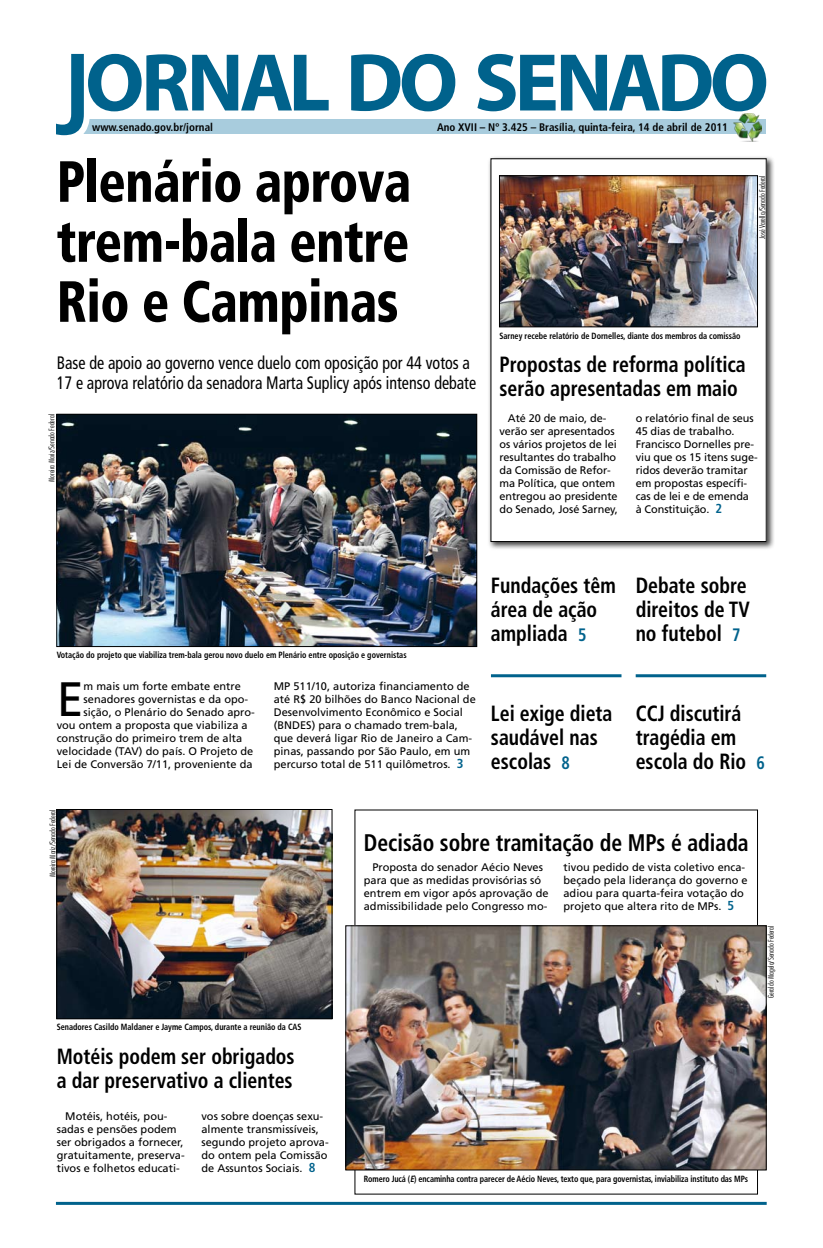
<style>
.page{position:relative;width:823px;height:1248px;background:#fff}
.page>*{position:absolute;margin:0;border:0;box-sizing:border-box;transform-origin:0 0}
.t1{font:900 condensed 58px/60px "Frutiger";letter-spacing:-.01em;color:#000;text-align:justify;scale:.88 1}
.t2{font:48.2px "Frutiger";color:#000}
.t3{font:700 condensed 24px "Frutiger";color:#000;scale:.9 1}
.t4{font:700 condensed 22px/24px "Frutiger";color:#000;scale:.9 1}
.t5{font:condensed 18px/20px "Frutiger";color:#000;scale:.89 1}
.t6{font:11px/13px "Frutiger";color:#000}
.t7{font:700 condensed 11px "Frutiger";color:#000}
.t8{font:700 condensed 9px "Frutiger";color:#000;scale:.9 1}
.t9{font:300 condensed 8px "Futura BT";color:#000}
.s1{font-weight:700;font-stretch:condensed;font-size:13px;color:#00628c}
.s2{font-size:18px;color:#00628c}
.s3{font-style:italic}
</style>
<div class="page">
<hr style="left:56px;top:1201px;width:710px;height:3px;background:#00628c">
<div style="left:487px;top:155px;width:291px;height:407px;background:#000;opacity:.75"></div>
<div style="left:490px;top:159px;width:275px;height:382px;background:#fff"></div>
<div style="left:490px;top:158px;width:276px;height:384px;border:1px solid #000"></div>
<div style="left:57px;top:120px;width:708px;height:14px;background:#a8ccdd"></div>
<svg style="left:57px;top:54px;width:271px;height:82px"></svg>
<svg style="left:351px;top:54px;width:104px;height:57px"></svg>
<svg style="left:477px;top:54px;width:288px;height:57px"></svg>
<img style="left:733px;top:114px;width:27px;height:27px">
<img style="left:59px;top:811px;width:271px;height:205px">
<div style="left:57px;top:809px;width:275px;height:209px;border:1px solid #000"></div>
<img style="left:501px;top:177px;width:254px;height:148px">
<div style="left:499px;top:175px;width:258px;height:152px;border:1px solid #000"></div>
<img style="left:347px;top:927px;width:416px;height:240px">
<div style="left:345px;top:925px;width:420px;height:244px;border:1px solid #000"></div>
<img style="left:59px;top:416px;width:415px;height:228px">
<div style="left:57px;top:414px;width:419px;height:232px;border:1px solid #000"></div>
<hr style="left:490px;top:674px;width:131px;height:3px;background:#00628c">
<hr style="left:635px;top:674px;width:130px;height:3px;background:#00628c">
<p class="t7" style="left:92px;top:121px;width:122px">www.senado.gov.br/jornal</p>
<p class="t7" style="left:437px;top:121px;width:292px">Ano XVII – Nº 3.425 – Brasília, quinta-feira, 14 de abril de 2011</p>
<h1 class="t1" style="left:57px;top:151px;width:404px">Plenário aprova trem-bala entre Rio e Campinas</h1>
<h3 class="t5" style="left:57px;top:353px;width:472px">Base de apoio ao governo vence duelo com oposição por 44 votos a<br>17 e aprova relatório da senadora Marta Suplicy após intenso debate</h3>
<p class="t9" style="left:756px;top:239px;width:65px;rotate:-90deg">José Varella/Senado Federal</p>
<p class="t8" style="left:499px;top:330px;width:269px">Sarney recebe relatório de Dornelles, diante dos membros da comissão</p>
<h3 class="t4" style="left:499px;top:353px;width:275px">Propostas de reforma política serão apresentadas em maio</h3>
<p class="t6" style="left:499px;top:412px;width:120px;text-indent:9px">Até 20 de maio, de&shy;verão ser apresentados os vários projetos de lei resultantes do trabalho da Comissão de Refor&shy;ma Política, que ontem entregou ao presidente do Senado, José Sarney,</p>
<p class="t6" style="left:635px;top:412px;width:123px">o relatório final de seus<br>45 dias de trabalho.<br>Francisco Dornelles pre&shy;viu que os 15 itens suge&shy;ridos deverão tramitar em propostas específi&shy;cas de lei e de emenda à Constituição. <span class="s1">2</span></p>
<p class="t9" style="left:47px;top:482px;width:69px;rotate:-90deg">Moreira Mariz/Senado Federal</p>
<p class="t8" style="left:57px;top:649px;width:390px">Votação do projeto que viabiliza trem-bala gerou novo duelo em Plenário entre oposição e governistas</p>
<h2 class="t2" style="left:57px;top:670px;width:28px">E</h2>
<p class="t6" style="left:84px;top:679px;width:159px">m mais um forte embate entre</p>
<p class="t6" style="left:84px;top:692px;width:166px">senadores governistas e da opo-</p>
<p class="t6" style="left:84px;top:705px;width:173px">sição, o Plenário do Senado apro-</p>
<p class="t6" style="left:57px;top:718px;width:192px">vou ontem a proposta que viabiliza a</p>
<p class="t6" style="left:57px;top:731px;width:187px">construção do primeiro trem de alta</p>
<p class="t6" style="left:57px;top:744px;width:198px">velocidade (TAV) do país. O Projeto de</p>
<p class="t6" style="left:57px;top:757px;width:197px">Lei de Conversão 7/11, proveniente da</p>
<p class="t6" style="left:274px;top:679px;width:203px">MP 511/10, autoriza financiamento de até R$ 20 bilhões do Banco Nacional de Desenvolvimento Econômico e Social (BNDES) para o chamado trem-bala, que deverá ligar Rio de Janeiro a Cam&shy;pinas, passando por São Paulo, em um percurso total de 511 quilômetros. <span class="s1">3</span></p>
<h3 class="t4" style="left:490px;top:573px;width:140px">Fundações têm área de ação ampliada <span class="s2">5</span></h3>
<h3 class="t4" style="left:635px;top:573px;width:128px">Debate sobre direitos de TV no futebol <span class="s2">7</span></h3>
<h3 class="t4" style="left:490px;top:701px;width:136px">Lei exige dieta saudável nas escolas <span class="s2">8</span></h3>
<h3 class="t4" style="left:635px;top:701px;width:145px">CCJ discutirá tragédia em escola do Rio <span class="s2">6</span></h3>
<p class="t9" style="left:48px;top:877px;width:69px;rotate:-90deg">Moreira Mariz/Senado Federal</p>
<p class="t8" style="left:57px;top:1021px;width:273px">Senadores Casildo Maldaner e Jayme Campos, durante a reunião da CAS</p>
<h3 class="t4" style="left:57px;top:1044px;width:266px">Motéis podem ser obrigados a dar preservativo a clientes</h3>
<p class="t6" style="left:57px;top:1109px;width:129px;text-indent:9px">Motéis, hotéis, pou&shy;sadas e pensões podem ser obrigados a fornecer, gratuitamente, preserva&shy;tivos e folhetos educati-</p>
<p class="t6" style="left:201px;top:1109px;width:129px">vos sobre doenças sexu&shy;almente transmissíveis, segundo projeto aprova&shy;do ontem pela Comissão de Assuntos Sociais. <span class="s1">8</span></p>
<h3 class="t3" style="left:363px;top:828px;width:429px">Decisão sobre tramitação de MPs é adiada</h3>
<p class="t6" style="left:363px;top:861px;width:186px;text-indent:9px">Proposta do senador Aécio Neves para que as medidas provisórias só entrem em vigor após aprovação de admissibilidade pelo Congresso mo-</p>
<p class="t6" style="left:563px;top:861px;width:185px">tivou pedido de vista coletivo enca&shy;beçado pela liderança do governo e adiou para quarta-feira votação do projeto que altera rito de MPs. <span class="s1">5</span></p>
<p class="t9" style="left:765px;top:997px;width:74px;rotate:-90deg">Geraldo Magela/Senado Federal</p>
<p class="t8" style="left:363px;top:1172px;width:428px">Romero Jucá (<span class="s3">E</span>) encaminha contra parecer de Aécio Neves, texto que, para governistas, inviabiliza instituto das MPs</p>
</div>
